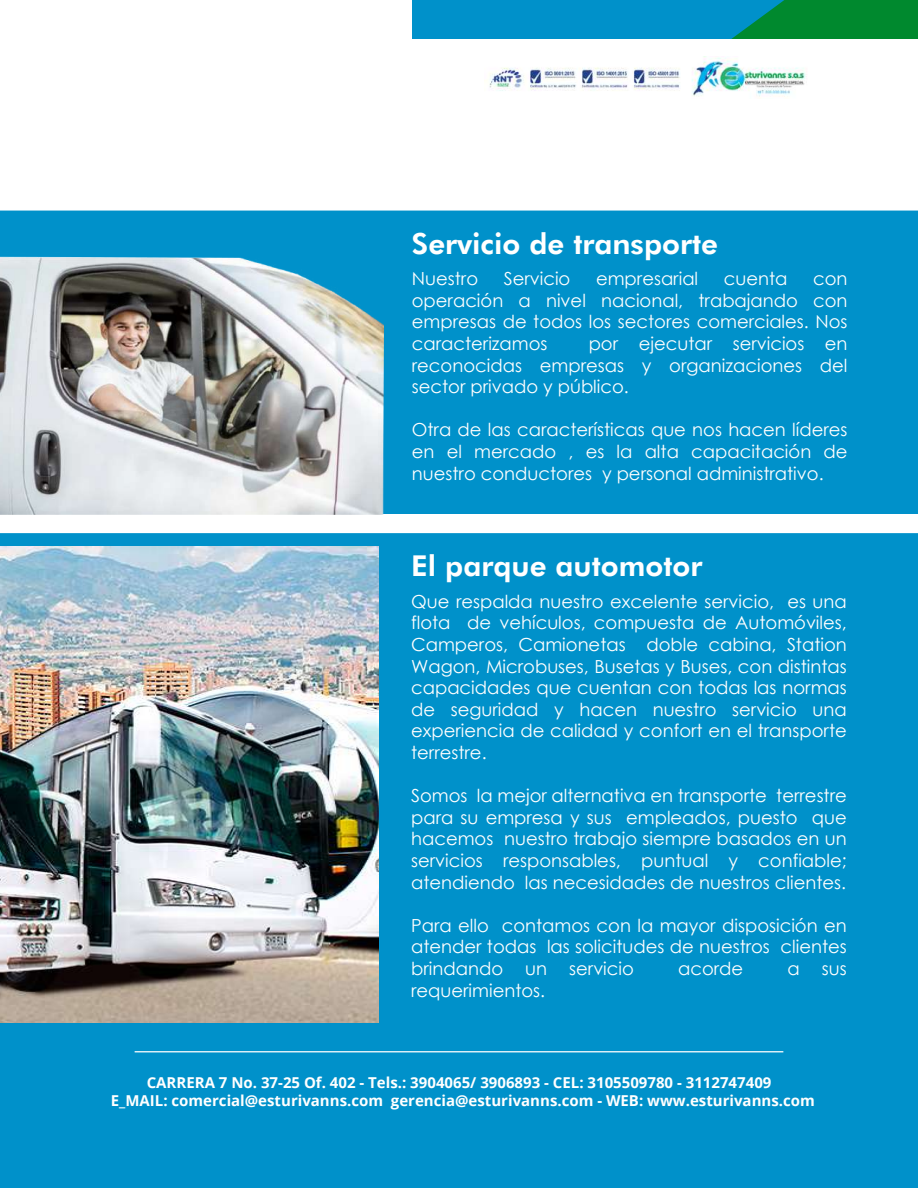
<style>
.page{position:relative;width:918px;height:1188px;background:#fff}
.page>*{position:absolute;margin:0;border:0;box-sizing:border-box;transform-origin:0 0}
.t1{font:700 28.5px "Futura BT";color:#fff}
.t2{font:18px/21.6px "Century Gothic";color:#fff;text-align:justify}
.t3{font:700 15px/18px "Open Sans";color:#fff;text-align:center}
</style>
<div class="page">
<div style="left:383px;top:211px;width:535px;height:303px;background:#0091ca"></div>
<div style="left:0;top:533px;width:918px;height:655px;background:#0091ca"></div>
<div style="left:412px;top:0;width:432px;height:39px;background:#0091ca"></div>
<img style="left:485px;top:56px;width:321px;height:41px">
<svg style="left:731px;top:0;width:187px;height:39px;background:#008a44"></svg>
<hr style="left:135px;top:1051px;width:648px;height:1px;background:#fff">
<img style="left:0;top:210px;width:383px;height:304px">
<img style="left:0;top:546px;width:379px;height:477px">
<h1 class="t1" style="left:412px;top:226px;width:308px">Servicio de transporte</h1>
<p class="t2" style="left:412px;top:268px;width:68px">Nuestro</p>
<p class="t2" style="left:504px;top:268px;width:68px">Servicio</p>
<p class="t2" style="left:596px;top:268px;width:104px">empresarial</p>
<p class="t2" style="left:724px;top:268px;width:65px">cuenta</p>
<p class="t2" style="left:412px;top:268px;width:437px;text-indent:401px">con operación a nivel nacional, trabajando con empresas de todos los sectores comerciales. Nos caracterizamos</p>
<p class="t2" style="left:412px;top:332px;width:437px;text-indent:177px">por ejecutar servicios en reconocidas empresas y organizaciones del sector privado y público.</p>
<p class="t2" style="left:412px;top:419px;width:437px">Otra de las características que nos hacen líderes en el mercado , es la alta capacitación de nuestro conductores y personal administrativo.</p>
<h1 class="t1" style="left:411px;top:549px;width:293px">El parque automotor</h1>
<p class="t2" style="left:411px;top:590px;width:437px">Que respalda nuestro excelente servicio, es una flota de vehículos, compuesta de Automóviles, Camperos, Camionetas doble cabina, Station Wagon, Microbuses, Busetas y Buses, con distintas capacidades que cuentan con todas las normas de seguridad y hacen nuestro servicio una experiencia de calidad y confort en el transporte terrestre.</p>
<p class="t2" style="left:411px;top:785px;width:437px">Somos la mejor alternativa en transporte terrestre para su empresa y sus empleados, puesto que hacemos nuestro trabajo siempre basados en un servicios responsables, puntual y confiable; atendiendo las necesidades de nuestros clientes.</p>
<p class="t2" style="left:411px;top:914px;width:437px">Para ello contamos con la mayor disposición en atender todas las solicitudes de nuestros clientes brindando un servicio</p>
<p class="t2" style="left:678px;top:957px;width:67px">acorde</p>
<p class="t2" style="left:788px;top:957px;width:61px">a sus</p>
<p class="t2" style="left:411px;top:979px;width:136px">requerimientos.</p>
<p class="t3" style="left:111px;top:1073px;width:705px">CARRERA 7 No. 37-25 Of. 402 - Tels.: 3904065/ 3906893 - CEL: 3105509780 - 3112747409<br>E_MAIL: comercial@esturivanns.com gerencia@esturivanns.com - WEB: www.esturivanns.com</p>
</div>
